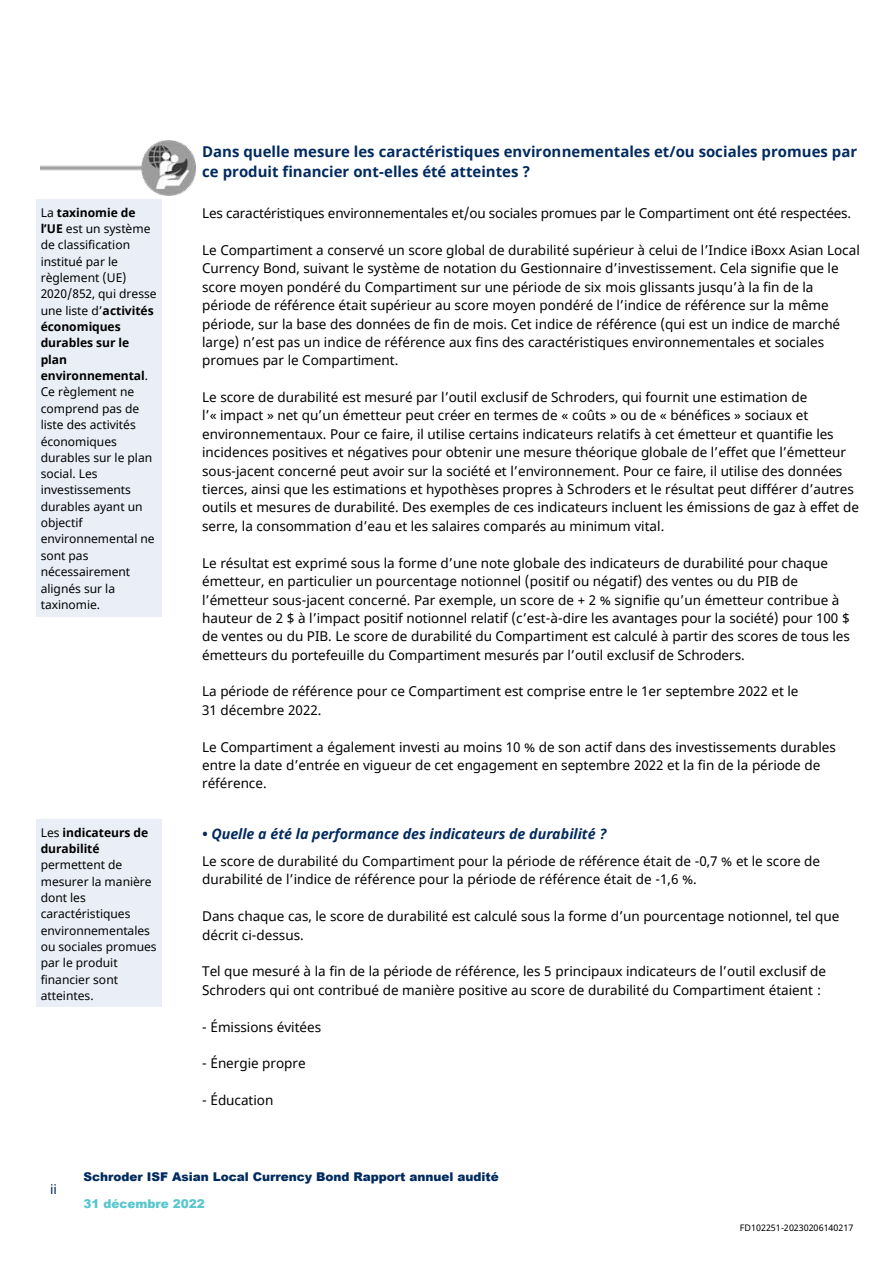
<style>
.page{position:relative;width:893px;height:1263px;background:#fff}
.page>*{position:absolute;margin:0;border:0;box-sizing:border-box;transform-origin:0 0}
.t1{font:700 15px/20.5px "Noto Sans";color:#002a5e}
.t2{font:italic 700 14.25px "Noto Sans";color:#002a5e}
.t3{font:13.5px/18.5px "Noto Sans";color:#000}
.t4{font:13.5px "Noto Sans";color:#002a5e}
.t5{font:12px/16.4px "Noto Sans";color:#000}
.t6{font:900 12px "Arial";color:#002a5e}
.t7{font:700 12px/16.4px "Noto Sans";letter-spacing:-.005em;color:#000}
.t8{font:900 12px "Arial";letter-spacing:-.01em;color:#57c7cd}
.t9{font:9px "Noto Sans";letter-spacing:.01em;color:#000}
.s1{font-weight:700}
.s2{font-weight:400}
</style>
<div class="page">
<svg style="left:37px;top:199px;width:125px;height:1px"></svg>
<div style="left:37px;top:200px;width:125px;height:417px;background:#eaeef7"></div>
<div style="left:37px;top:820px;width:125px;height:188px;background:#eaeef7"></div>
<svg style="left:37px;top:1007px;width:125px;height:1px"></svg>
<img style="left:41px;top:141px;width:155px;height:54px">
<p class="t1" style="left:202px;top:141px;width:656px">Dans quelle mesure les caractéristiques environnementales et/ou sociales promues par ce produit financier ont-elles été atteintes ?</p>
<p class="t5" style="left:41px;top:205px;width:118px">La <span class="s1">taxinomie de l’UE</span> est un système de classification institué par le règlement (UE)<br>2020/852, qui dresse une liste d’<span class="s1">activités économiques durables sur le plan environnemental</span>.<br>Ce règlement ne comprend pas de liste des activités économiques durables sur le plan social. Les investissements durables ayant un objectif environnemental ne sont pas nécessairement alignés sur la taxinomie.</p>
<p class="t3" style="left:202px;top:205px;width:650px">Les caractéristiques environnementales et/ou sociales promues par le Compartiment ont été respectées.</p>
<p class="t3" style="left:202px;top:241px;width:659px">Le Compartiment a conservé un score global de durabilité supérieur à celui de l’Indice iBoxx Asian Local Currency Bond, suivant le système de notation du Gestionnaire d’investissement. Cela signifie que le score moyen pondéré du Compartiment sur une période de six mois glissants jusqu’à la fin de la période de référence était supérieur au score moyen pondéré de l’indice de référence sur la même période, sur la base des données de fin de mois. Cet indice de référence (qui est un indice de marché large) n’est pas un indice de référence aux fins des caractéristiques environnementales et sociales promues par le Compartiment.</p>
<p class="t3" style="left:202px;top:388px;width:658px">Le score de durabilité est mesuré par l’outil exclusif de Schroders, qui fournit une estimation de<br>l’« impact » net qu’un émetteur peut créer en termes de « coûts » ou de « bénéfices » sociaux et environnementaux. Pour ce faire, il utilise certains indicateurs relatifs à cet émetteur et quantifie les incidences positives et négatives pour obtenir une mesure théorique globale de l’effet que l’émetteur sous-jacent concerné peut avoir sur la société et l’environnement. Pour ce faire, il utilise des données tierces, ainsi que les estimations et hypothèses propres à Schroders et le résultat peut différer d’autres outils et mesures de durabilité. Des exemples de ces indicateurs incluent les émissions de gaz à effet de serre, la consommation d’eau et les salaires comparés au minimum vital.</p>
<p class="t3" style="left:202px;top:554px;width:649px">Le résultat est exprimé sous la forme d’une note globale des indicateurs de durabilité pour chaque émetteur, en particulier un pourcentage notionnel (positif ou négatif) des ventes ou du PIB de l’émetteur sous-jacent concerné. Par exemple, un score de + 2 % signifie qu’un émetteur contribue à hauteur de 2 $ à l’impact positif notionnel relatif (c’est-à-dire les avantages pour la société) pour 100 $ de ventes ou du PIB. Le score de durabilité du Compartiment est calculé à partir des scores de tous les émetteurs du portefeuille du Compartiment mesurés par l’outil exclusif de Schroders.</p>
<p class="t3" style="left:202px;top:683px;width:598px">La période de référence pour ce Compartiment est comprise entre le 1er septembre 2022 et le<br>31 décembre 2022.</p>
<p class="t3" style="left:202px;top:738px;width:635px">Le Compartiment a également investi au moins 10 % de son actif dans des investissements durables entre la date d’entrée en vigueur de cet engagement en septembre 2022 et la fin de la période de référence.</p>
<p class="t7" style="left:41px;top:824px;width:109px"><span class="s2">Les</span> indicateurs de durabilité</p>
<p class="t5" style="left:41px;top:857px;width:118px">permettent de mesurer la manière dont les caractéristiques environnementales ou sociales promues par le produit financier sont atteintes.</p>
<p class="t2" style="left:202px;top:824px;width:406px">• Quelle a été la performance des indicateurs de durabilité ?</p>
<p class="t3" style="left:202px;top:852px;width:619px">Le score de durabilité du Compartiment pour la période de référence était de -0,7 % et le score de durabilité de l’indice de référence pour la période de référence était de -1,6 %.</p>
<p class="t3" style="left:202px;top:908px;width:639px">Dans chaque cas, le score de durabilité est calculé sous la forme d’un pourcentage notionnel, tel que décrit ci-dessus.</p>
<p class="t3" style="left:202px;top:963px;width:625px">Tel que mesuré à la fin de la période de référence, les 5 principaux indicateurs de l’outil exclusif de<br>Schroders qui ont contribué de manière positive au score de durabilité du Compartiment étaient :</p>
<p class="t3" style="left:202px;top:1018px;width:120px">- Émissions évitées</p>
<p class="t3" style="left:202px;top:1055px;width:105px">- Énergie propre</p>
<p class="t3" style="left:202px;top:1091px;width:73px">- Éducation</p>
<p class="t4" style="left:50px;top:1180px;width:8px">ii</p>
<p class="t6" style="left:83px;top:1168px;width:417px">Schroder ISF Asian Local Currency Bond Rapport annuel audité</p>
<p class="t8" style="left:83px;top:1195px;width:123px">31 décembre 2022</p>
<p class="t9" style="left:740px;top:1221px;width:115px">FD102251-20230206140217</p>
</div>
